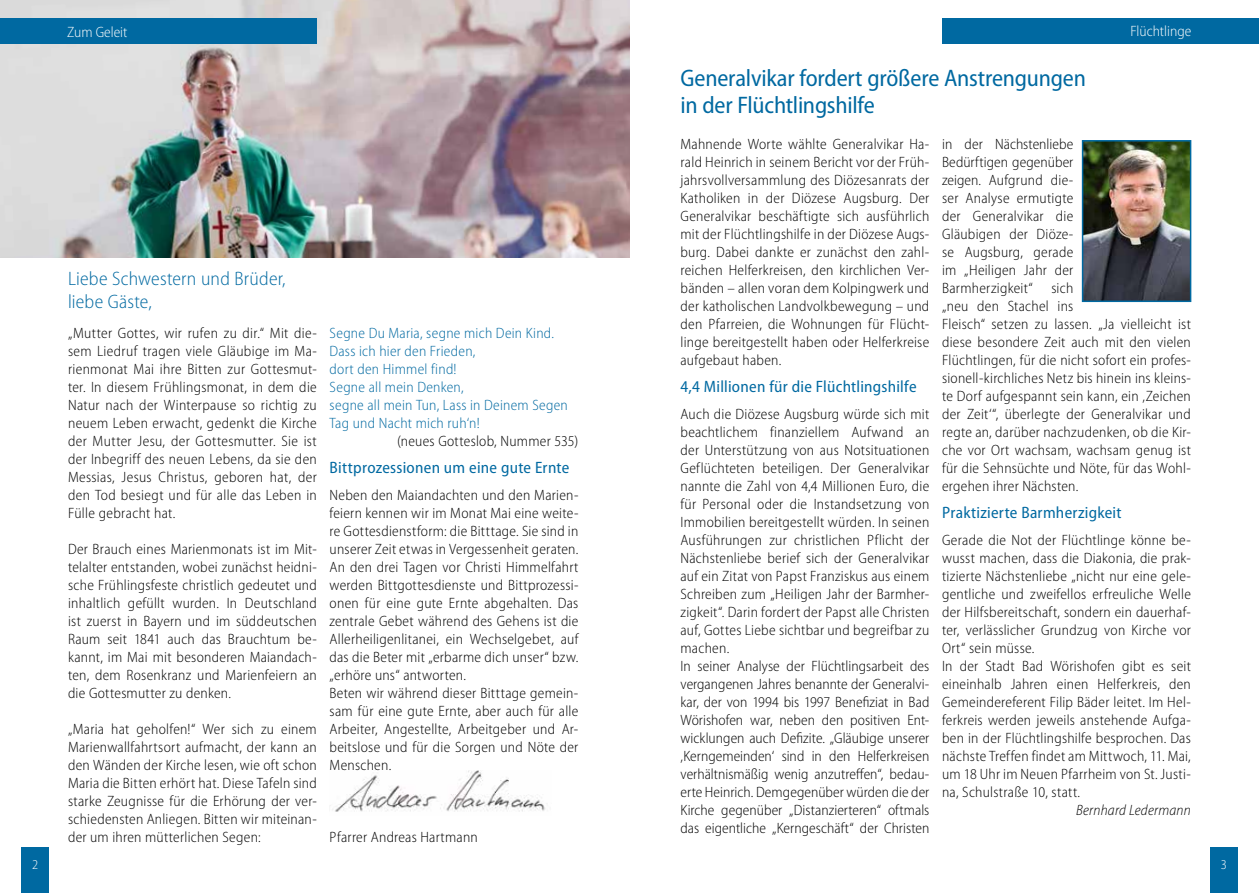
<style>
.page{position:relative;width:1259px;height:893px;background:#fff}
.page>*{position:absolute;margin:0;border:0;box-sizing:border-box;transform-origin:0 0}
.t1{font:semi-condensed 24px/27px "Myriad Pro";letter-spacing:-.01em;color:#0069a1}
.t2{font:300 semi-condensed 19.5px/22.5px "Myriad Pro";letter-spacing:.01em;color:#0069a1}
.t3{font:semi-condensed 16.5px "Myriad Pro";letter-spacing:.015em;color:#0069a1}
.t4{font:300 semi-condensed 15px/18px "Myriad Pro";letter-spacing:.015em;color:#000;text-align:justify}
.t5{font:300 semi-condensed 15px/18px "Myriad Pro";letter-spacing:.015em;color:#0069a1}
.t6{font:300 semi-condensed 15px "Myriad Pro";color:#fff}
.t7{font:italic 300 semi-condensed 15px "Myriad Pro";letter-spacing:.015em;color:#000}
.t8{font:300 semi-condensed 13.5px "Myriad Pro";color:#fff}
</style>
<div class="page">
<img style="left:0;top:0;width:629px;height:257px">
<img style="left:1081px;top:140px;width:111px;height:163px">
<div style="left:942px;top:18px;width:317px;height:26px;background:#0069a1"></div>
<div style="left:21px;top:847px;width:28px;height:46px;background:#0069a1"></div>
<div style="left:1209px;top:847px;width:28px;height:46px;background:#0069a1"></div>
<div style="left:0;top:18px;width:317px;height:26px;background:#0069a1"></div>
<img style="left:330px;top:770px;width:215px;height:42px">
<p class="t6" style="left:67px;top:24px;width:62px">Zum Geleit</p>
<p class="t6" style="left:1130px;top:23px;width:62px">Flüchtlinge</p>
<h2 class="t2" style="left:68px;top:268px;width:219px">Liebe Schwestern und Brüder, liebe Gäste,</h2>
<p class="t4" style="left:68px;top:324px;width:250px">„Mutter Gottes, wir rufen zu dir.“ Mit die&shy;sem Liedruf tragen viele Gläubige im Ma&shy;rienmonat Mai ihre Bitten zur Gottesmut&shy;ter. In diesem Frühlingsmonat, in dem die Natur nach der Winterpause so richtig zu neuem Leben erwacht, gedenkt die Kirche der Mutter Jesu, der Gottesmutter. Sie ist der Inbegriff des neuen Lebens, da sie den Messias, Jesus Christus, geboren hat, der den Tod besiegt und für alle das Leben in Fülle gebracht hat.</p>
<p class="t4" style="left:68px;top:540px;width:250px">Der Brauch eines Marienmonats ist im Mit&shy;telalter entstanden, wobei zunächst heidni&shy;sche Frühlingsfeste christlich gedeutet und inhaltlich gefüllt wurden. In Deutschland ist zuerst in Bayern und im süddeutschen Raum seit 1841 auch das Brauchtum be&shy;kannt, im Mai mit besonderen Maiandach&shy;ten, dem Rosenkranz und Marienfeiern an die Gottesmutter zu denken.</p>
<p class="t4" style="left:68px;top:720px;width:250px">„Maria hat geholfen!“ Wer sich zu einem Marienwallfahrtsort aufmacht, der kann an den Wänden der Kirche lesen, wie oft schon Maria die Bitten erhört hat. Diese Tafeln sind starke Zeugnisse für die Erhörung der ver&shy;schiedensten Anliegen. Bitten wir miteinan&shy;der um ihren mütterlichen Segen:</p>
<p class="t5" style="left:329px;top:324px;width:240px">Segne Du Maria, segne mich Dein Kind.<br>Dass ich hier den Frieden,<br>dort den Himmel find!<br>Segne all mein Denken,<br>segne all mein Tun, Lass in Deinem Segen<br>Tag und Nacht mich ruh‘n!</p>
<p class="t4" style="left:397px;top:432px;width:183px">(neues Gotteslob, Nummer 535)</p>
<p class="t3" style="left:330px;top:459px;width:241px">Bittprozessionen um eine gute Ernte</p>
<p class="t4" style="left:329px;top:486px;width:250px;text-align:left">Neben den Maiandachten und den Marien&shy;feiern kennen wir im Monat Mai eine weite&shy;re Gottesdienstform: die Bitttage. Sie sind in unserer Zeit etwas in Vergessenheit geraten.<br>An den drei Tagen vor Christi Himmelfahrt werden Bittgottesdienste und Bittprozessi&shy;onen für eine gute Ernte abgehalten. Das zentrale Gebet während des Gehens ist die Allerheiligenlitanei, ein Wechselgebet, auf das die Beter mit „erbarme dich unser“ bzw. „erhöre uns“ antworten.<br>Beten wir während dieser Bitttage gemein&shy;sam für eine gute Ernte, aber auch für alle Arbeiter, Angestellte, Arbeitgeber und Ar&shy;beitslose und für die Sorgen und Nöte der Menschen.</p>
<p class="t4" style="left:329px;top:828px;width:150px">Pfarrer Andreas Hartmann</p>
<h1 class="t1" style="left:680px;top:65px;width:407px">Generalvikar fordert größere Anstrengungen in der Flüchtlingshilfe</h1>
<p class="t4" style="left:680px;top:135px;width:250px">Mahnende Worte wählte Generalvikar Ha&shy;rald Heinrich in seinem Bericht vor der Früh&shy;jahrsvollversammlung des Diözesanrats der Katholiken in der Diözese Augsburg. Der Generalvikar beschäftigte sich ausführlich mit der Flüchtlingshilfe in der Diözese Augs&shy;burg. Dabei dankte er zunächst den zahl&shy;reichen Helferkreisen, den kirchlichen Ver&shy;bänden – allen voran dem Kolpingwerk und der katholischen Landvolkbewegung – und den Pfarreien, die Wohnungen für Flücht&shy;linge bereitgestellt haben oder Helferkreise aufgebaut haben.</p>
<p class="t3" style="left:680px;top:378px;width:238px">4,4 Millionen für die Flüchtlingshilfe</p>
<p class="t4" style="left:680px;top:405px;width:250px;text-align:left">Auch die Diözese Augsburg würde sich mit beachtlichem finanziellem Aufwand an der Unterstützung von aus Notsituationen Geflüchteten beteiligen. Der Generalvikar nannte die Zahl von 4,4 Millionen Euro, die für Personal oder die Instandsetzung von Immobilien bereitgestellt würden. In seinen Ausführungen zur christlichen Pflicht der Nächstenliebe berief sich der Generalvikar auf ein Zitat von Papst Franziskus aus einem Schreiben zum „Heiligen Jahr der Barmher&shy;zigkeit“. Darin fordert der Papst alle Christen auf, Gottes Liebe sichtbar und begreifbar zu machen.<br>In seiner Analyse der Flüchtlingsarbeit des vergangenen Jahres benannte der Generalvi&shy;kar, der von 1994 bis 1997 Benefiziat in Bad Wörishofen war, neben den positiven Ent&shy;wicklungen auch Defizite. „Gläubige unserer ‚Kerngemeinden‘ sind in den Helferkreisen verhältnismäßig wenig anzutreffen“, bedau&shy;erte Heinrich. Demgegenüber würden die der Kirche gegenüber „Distanzierteren“ oftmals das eigentliche „Kerngeschäft“ der Christen</p>
<p class="t4" style="left:942px;top:135px;width:250px;text-align:left">in der Nächstenliebe<br>Bedürftigen gegenüber<br>zeigen. Aufgrund die-<br>ser Analyse ermutigte<br>der Generalvikar die<br>Gläubigen der Diöze-<br>se Augsburg, gerade<br>im „Heiligen Jahr der<br>Barmherzigkeit“ sich<br>„neu den Stachel ins<br>Fleisch“ setzen zu lassen. „Ja vielleicht ist diese besondere Zeit auch mit den vielen<br>Flüchtlingen, für die nicht sofort ein profes&shy;sionell-kirchliches Netz bis hinein ins kleins&shy;te Dorf aufgespannt sein kann, ein ‚Zeichen der Zeit‘“, überlegte der Generalvikar und regte an, darüber nachzudenken, ob die Kir&shy;che vor Ort wachsam, wachsam genug ist für die Sehnsüchte und Nöte, für das Wohl&shy;ergehen ihrer Nächsten.</p>
<p class="t3" style="left:942px;top:504px;width:181px">Praktizierte Barmherzigkeit</p>
<p class="t4" style="left:942px;top:531px;width:250px;text-align:left">Gerade die Not der Flüchtlinge könne be&shy;wusst machen, dass die Diakonia, die prak&shy;tizierte Nächstenliebe „nicht nur eine gele&shy;gentliche und zweifellos erfreuliche Welle der Hilfsbereitschaft, sondern ein dauerhaf&shy;ter, verlässlicher Grundzug von Kirche vor Ort“ sein müsse.<br>In der Stadt Bad Wörishofen gibt es seit eineinhalb Jahren einen Helferkreis, den Gemeindereferent Filip Bäder leitet. Im Hel&shy;ferkreis werden jeweils anstehende Aufga&shy;ben in der Flüchtlingshilfe besprochen. Das nächste Treffen findet am Mittwoch, 11. Mai, um 18 Uhr im Neuen Pfarrheim von St. Justi&shy;na, Schulstraße 10, statt.</p>
<p class="t7" style="left:1076px;top:802px;width:116px">Bernhard Ledermann</p>
<p class="t8" style="left:32px;top:857px;width:8px">2</p>
<p class="t8" style="left:1220px;top:857px;width:8px">3</p>
</div>
